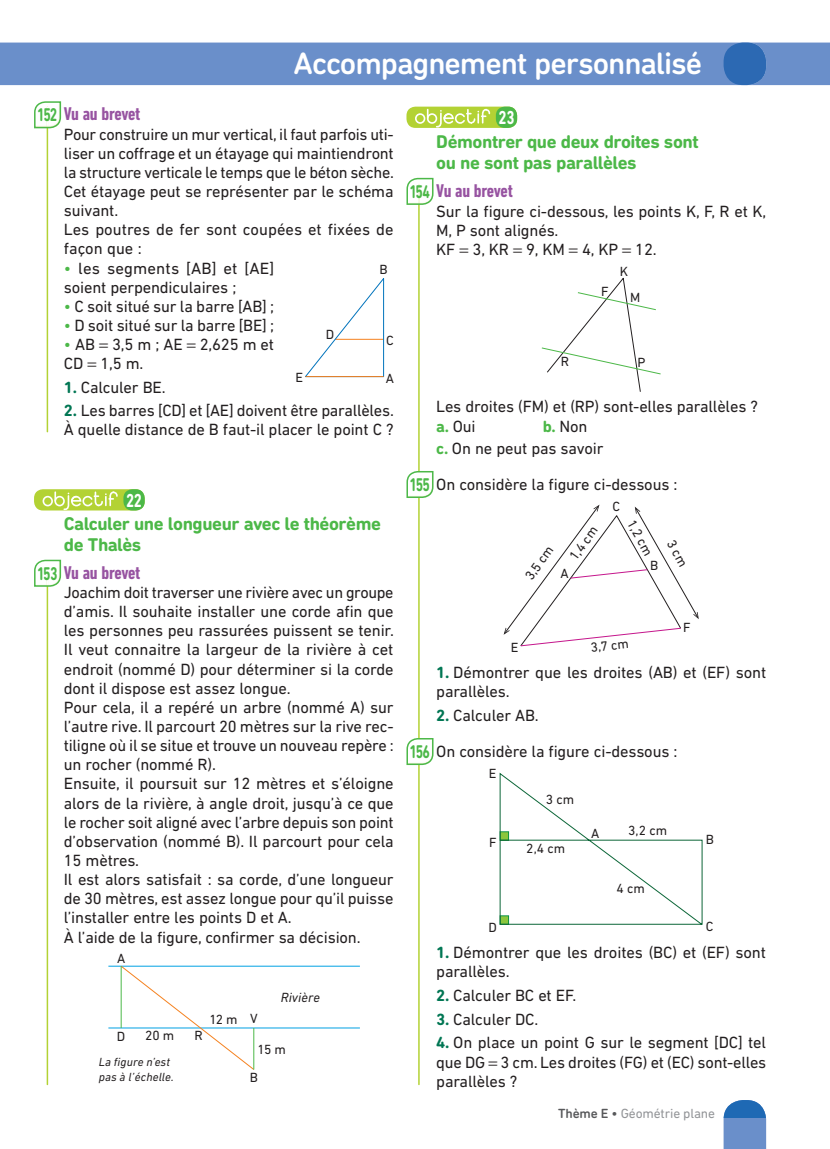
<style>
.page{position:relative;width:830px;height:1149px;background:#fff}
.page>*{position:absolute;margin:0;border:0;box-sizing:border-box;transform-origin:0 0}
.t1{font:500 31.5px "DIN Next Rounded LT Pro";letter-spacing:-.035em;color:#fff}
.t2{font:700 19.05px "DIN Next Rounded LT Pro";color:#fff;scale:.77 1}
.t3{font:700 18.75px/21px "DIN Next Rounded LT Pro";letter-spacing:-.025em;color:#4cb848}
.t4{font:700 condensed 18.75px "DIN Next LT Pro";letter-spacing:-.02em;color:#9753a1}
.t5{font:700 18.75px "DIN Next Rounded LT Pro";letter-spacing:-.025em;color:#4cb848;scale:.72 1}
.t6{font:16.5px/19px "DIN Next LT Pro";letter-spacing:-.01em;color:#231f20}
.t7{font:13.5px "DIN Next LT Pro";color:#231f20}
.t8{font:13.5px "DIN Next Rounded LT Pro";letter-spacing:-.01em;color:#939598}
.t9{font:italic 13.5px "DIN Next LT Pro";color:#231f20}
.t10{font:italic 12px/14.4px "DIN Next LT Pro";letter-spacing:.01em;color:#231f20}
.s1{font-family:"DIN Next Rounded LT Pro";font-stretch:normal;color:#4cb848}
.s2{color:#4cb848}
.s3{font-family:"DIN Next Rounded LT Pro";font-weight:700;color:#007653}
.s4{font-family:"DIN Next Rounded LT Pro";font-weight:700;color:#4cb848}
.s5{font-weight:500;color:#57585a}
</style>
<div class="page">
<svg style="left:723px;top:1117px;width:42px;height:31px"></svg>
<svg style="left:723px;top:1100px;width:42px;height:17px"></svg>
<div style="left:0;top:43px;width:829px;height:42px;background:#6a8fca"></div>
<div style="left:723px;top:43px;width:42px;height:42px;background:#2c69b3;border-radius:19px"></div>
<hr style="left:418px;top:184px;width:1px;height:900px;background:#b3d234">
<hr style="left:47px;top:574px;width:1px;height:510px;background:#b3d234">
<hr style="left:47px;top:106px;width:1px;height:326px;background:#b3d234">
<svg style="left:541px;top:277px;width:119px;height:115px"></svg>
<svg style="left:499px;top:772px;width:203px;height:153px"></svg>
<div style="left:406px;top:107px;width:111px;height:21px;background:#b3d234;border-radius:9px"></div>
<div style="left:495px;top:107px;width:22px;height:21px;background:#4cb848;border-radius:9px"></div>
<div style="left:415px;top:113px;width:10px;height:11px;border:2px solid #fff;border-radius:50%"></div>
<div style="left:426px;top:113px;width:11px;height:11px;border:2px solid #fff;border-radius:50%"></div>
<svg style="left:426px;top:109px;width:2px;height:9px"></svg>
<svg style="left:435px;top:108px;width:55px;height:20px"></svg>
<svg style="left:406px;top:177px;width:28px;height:28px"></svg>
<svg style="left:406px;top:470px;width:28px;height:28px"></svg>
<svg style="left:406px;top:737px;width:28px;height:28px"></svg>
<hr style="left:108px;top:965px;width:252px;height:1px;background:#00a1e3">
<hr style="left:108px;top:1027px;width:252px;height:1px;background:#00a1e3">
<svg style="left:120px;top:965px;width:135px;height:105px"></svg>
<hr style="left:253px;top:1027px;width:1px;height:42px;background:#4cb848">
<hr style="left:121px;top:965px;width:1px;height:62px;background:#4cb848">
<svg style="left:34px;top:101px;width:28px;height:28px"></svg>
<svg style="left:305px;top:278px;width:79px;height:100px"></svg>
<hr style="left:305px;top:376px;width:78px;height:1px;background:#f58220">
<div style="left:34px;top:489px;width:111px;height:21px;background:#b3d234;border-radius:9px"></div>
<div style="left:123px;top:489px;width:22px;height:21px;background:#4cb848;border-radius:9px"></div>
<div style="left:43px;top:495px;width:10px;height:11px;border:2px solid #fff;border-radius:50%"></div>
<div style="left:54px;top:495px;width:11px;height:11px;border:2px solid #fff;border-radius:50%"></div>
<svg style="left:54px;top:492px;width:2px;height:8px"></svg>
<svg style="left:63px;top:491px;width:55px;height:19px"></svg>
<svg style="left:34px;top:559px;width:28px;height:28px"></svg>
<svg style="left:503px;top:504px;width:195px;height:143px"></svg>
<h1 class="t1" style="left:293px;top:45px;width:410px">Accompagnement personnalisé</h1>
<p class="t4" style="left:37px;top:103px;width:105px"><span class="s1">152</span> Vu au brevet</p>
<p class="t6" style="left:64px;top:124px;width:331px">Pour construire un mur vertical, il faut parfois uti&shy;liser un coffrage et un étayage qui main tiendront la structure verticale le temps que le béton sèche.<br>Cet étayage peut se représenter par le schéma suivant.<br>Les poutres de fer sont coupées et fixées de façon que :</p>
<p class="t6" style="left:64px;top:258px;width:212px"><span class="s2">•</span> les segments [AB] et [AE] soient perpendiculaires ;</p>
<p class="t6" style="left:64px;top:296px;width:212px"><span class="s2">•</span> C soit situé sur la barre [AB] ;</p>
<p class="t6" style="left:64px;top:315px;width:212px"><span class="s2">•</span> D soit situé sur la barre [BE] ;</p>
<p class="t6" style="left:64px;top:335px;width:212px"><span class="s2">•</span> AB 3,5 m ; AE 2,625 m et<br>CD 1,5 m.</p>
<p class="t6" style="left:64px;top:377px;width:103px"><span class="s3">1.</span> Calculer BE.</p>
<p class="t6" style="left:64px;top:400px;width:331px"><span class="s3">2.</span> Les barres [CD] et [AE] doivent être parallèles.<br>À quelle distance de B faut-il placer le point C ?</p>
<p class="t7" style="left:379px;top:262px;width:10px">B</p>
<p class="t7" style="left:325px;top:327px;width:10px">D</p>
<p class="t7" style="left:386px;top:332px;width:9px">C</p>
<p class="t7" style="left:295px;top:369px;width:9px">E</p>
<p class="t7" style="left:385px;top:370px;width:10px">A</p>
<p class="t2" style="left:126px;top:488px;width:22px">22</p>
<p class="t3" style="left:64px;top:513px;width:318px">Calculer une longueur avec le théorème de Thalès</p>
<p class="t4" style="left:37px;top:561px;width:105px"><span class="s1">153</span> Vu au brevet</p>
<p class="t6" style="left:64px;top:582px;width:331px">Joachim doit traverser une rivière avec un groupe d’amis. Il souhaite installer une corde afin que les personnes peu rassurées puissent se tenir.<br>Il veut connaitre la largeur de la rivière à cet endroit (nommé D) pour déterminer si la corde dont il dispose est assez longue.<br>Pour cela, il a repéré un arbre (nommé A) sur l’autre rive. Il parcourt 20 mètres sur la rive rec&shy;tiligne où il se situe et trouve un nouveau repère : un rocher (nommé R).<br>Ensuite, il poursuit sur 12 mètres et s’éloigne alors de la rivière, à angle droit, jusqu’à ce que le rocher soit aligné avec l’arbre depuis son point d’observation (nommé B). Il parcourt pour cela 15 mètres.<br>Il est alors satisfait : sa corde, d’une longueur de 30 mètres, est assez longue pour qu’il puisse l’installer entre les points D et A.<br>À l’aide de la figure, confirmer sa décision.</p>
<p class="t7" style="left:117px;top:950px;width:10px">A</p>
<p class="t7" style="left:117px;top:1028px;width:10px">D</p>
<p class="t7" style="left:145px;top:1026px;width:31px">20 m</p>
<p class="t7" style="left:194px;top:1026px;width:10px">R</p>
<p class="t10" style="left:99px;top:1054px;width:76px">La figure n’est pas à l’échelle.</p>
<p class="t7" style="left:209px;top:1011px;width:30px">12 m</p>
<p class="t7" style="left:250px;top:1009px;width:9px">V</p>
<p class="t9" style="left:280px;top:989px;width:41px">Rivière</p>
<p class="t7" style="left:257px;top:1040px;width:30px">15 m</p>
<p class="t7" style="left:249px;top:1069px;width:10px">B</p>
<p class="t2" style="left:498px;top:106px;width:22px">23</p>
<p class="t3" style="left:436px;top:131px;width:264px">Démontrer que deux droites sont ou ne sont pas parallèles</p>
<p class="t4" style="left:409px;top:180px;width:105px"><span class="s1">154</span> Vu au brevet</p>
<p class="t6" style="left:436px;top:201px;width:331px">Sur la figure ci-dessous, les points K, F, R et K,<br>M, P sont alignés.<br>KF 3, KR 9, KM 4, KP 12.</p>
<p class="t7" style="left:619px;top:264px;width:10px">K</p>
<p class="t7" style="left:601px;top:283px;width:9px">F</p>
<p class="t7" style="left:630px;top:289px;width:12px">M</p>
<p class="t7" style="left:560px;top:353px;width:10px">R</p>
<p class="t7" style="left:637px;top:354px;width:9px">P</p>
<p class="t6" style="left:436px;top:397px;width:323px;line-height:19.5px">Les droites (FM) et (RP) sont-elles parallèles ? <span class="s4">a.</span> Oui</p>
<p class="t6" style="left:436px;top:415px;width:169px;line-height:21.6px;text-indent:106px"><span class="s4">b.</span> Non <span class="s4">c.</span> On ne peut pas savoir</p>
<p class="t6" style="left:436px;top:474px;width:243px">On considère la figure ci-dessous :</p>
<p class="t7" style="left:612px;top:499px;width:9px">C</p>
<p class="t5" style="left:409px;top:473px;width:30px">155</p>
<p class="t7" style="left:566px;top:553px;width:40px;rotate:-54deg">1,4 cm</p>
<p class="t7" style="left:521px;top:573px;width:40px;rotate:-54deg">3,5 cm</p>
<p class="t7" style="left:560px;top:565px;width:10px">A</p>
<p class="t7" style="left:637px;top:517px;width:40px;rotate:61deg">1,2 cm</p>
<p class="t7" style="left:650px;top:557px;width:10px">B</p>
<p class="t7" style="left:682px;top:619px;width:9px">F</p>
<p class="t7" style="left:589px;top:639px;width:40px;rotate:-6deg">3,7 cm</p>
<p class="t6" style="left:436px;top:662px;width:331px"><span class="s3">1.</span> Démontrer que les droites (AB) et (EF) sont parallèles.</p>
<p class="t6" style="left:436px;top:705px;width:104px"><span class="s3">2.</span> Calculer AB.</p>
<p class="t6" style="left:436px;top:741px;width:243px">On considère la figure ci-dessous :</p>
<p class="t7" style="left:488px;top:765px;width:9px">E</p>
<p class="t7" style="left:510px;top:639px;width:9px">E</p>
<p class="t5" style="left:409px;top:740px;width:30px">156</p>
<p class="t7" style="left:489px;top:834px;width:9px">F</p>
<p class="t7" style="left:545px;top:791px;width:30px">3 cm</p>
<p class="t7" style="left:526px;top:840px;width:40px">2,4 cm</p>
<p class="t7" style="left:591px;top:825px;width:10px">A</p>
<p class="t7" style="left:628px;top:822px;width:40px">3,2 cm</p>
<p class="t7" style="left:616px;top:879px;width:30px">4 cm</p>
<p class="t7" style="left:705px;top:831px;width:10px">B</p>
<p class="t7" style="left:488px;top:919px;width:10px">D</p>
<p class="t7" style="left:705px;top:918px;width:9px">C</p>
<p class="t6" style="left:436px;top:942px;width:331px"><span class="s3">1.</span> Démontrer que les droites (BC) et (EF) sont parallèles.</p>
<p class="t6" style="left:436px;top:985px;width:141px"><span class="s3">2.</span> Calculer BC et EF.</p>
<p class="t6" style="left:436px;top:1008px;width:104px"><span class="s3">3.</span> Calculer DC.</p>
<p class="t6" style="left:436px;top:1032px;width:331px;text-align:justify"><span class="s3">4.</span> On place un point G sur le segment [DC] tel que DG 3 cm. Les droites (FG) et (EC) sont-elles parallèles ?</p>
<p class="t8" style="left:558px;top:1104px;width:158px"><span class="s5">Thème E •</span> Géométrie plane</p>
</div>
